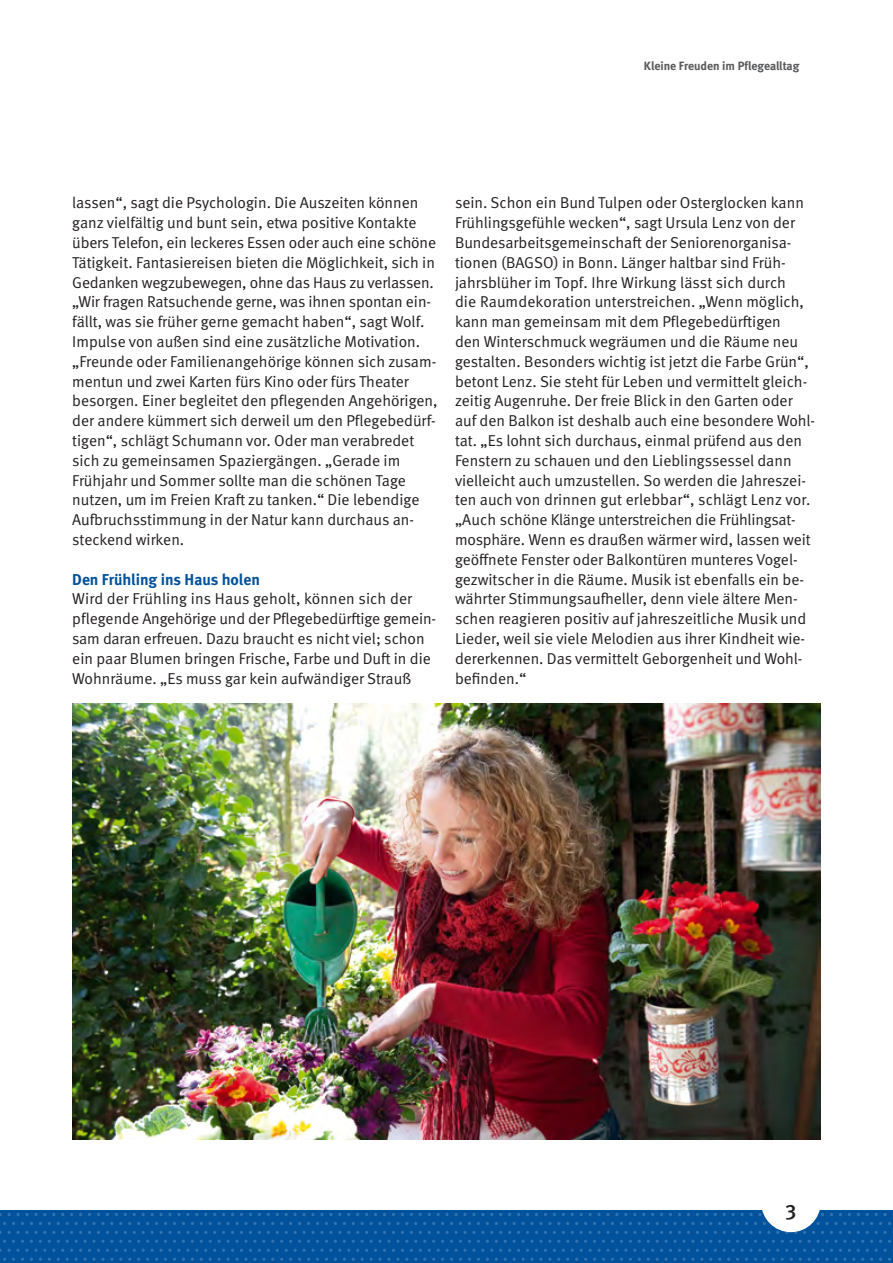
<style>
.page{position:relative;width:893px;height:1263px;background:#fff}
.page>*{position:absolute;margin:0;border:0;box-sizing:border-box;transform-origin:0 0}
.t1{font:500 21px "DGUV Meta";color:#231f20}
.t2{font:15.75px/19.8px "DGUV Meta";color:#231f20}
.t3{font:700 15.75px "DGUV Meta";color:#00529c}
.t4{font:700 12px "DGUV Meta";color:#58595b}
</style>
<div class="page">
<div style="left:0;top:1210px;width:893px;height:53px;background:#00529c"></div>
<svg style="left:656px;top:1222px;width:38px;height:3px"></svg>
<svg style="left:513px;top:1222px;width:38px;height:3px"></svg>
<svg style="left:361px;top:1222px;width:47px;height:3px"></svg>
<svg style="left:218px;top:1222px;width:38px;height:3px"></svg>
<svg style="left:75px;top:1222px;width:38px;height:3px"></svg>
<svg style="left:656px;top:1240px;width:38px;height:3px"></svg>
<svg style="left:513px;top:1240px;width:38px;height:3px"></svg>
<svg style="left:361px;top:1240px;width:47px;height:3px"></svg>
<svg style="left:218px;top:1240px;width:38px;height:3px"></svg>
<svg style="left:75px;top:1240px;width:38px;height:3px"></svg>
<svg style="left:723px;top:1213px;width:38px;height:3px"></svg>
<svg style="left:580px;top:1213px;width:38px;height:3px"></svg>
<svg style="left:437px;top:1213px;width:38px;height:3px"></svg>
<svg style="left:294px;top:1213px;width:38px;height:3px"></svg>
<svg style="left:151px;top:1213px;width:38px;height:3px"></svg>
<svg style="left:8px;top:1213px;width:38px;height:3px"></svg>
<svg style="left:723px;top:1231px;width:38px;height:3px"></svg>
<svg style="left:580px;top:1231px;width:38px;height:3px"></svg>
<svg style="left:437px;top:1231px;width:38px;height:3px"></svg>
<svg style="left:294px;top:1231px;width:38px;height:3px"></svg>
<svg style="left:151px;top:1231px;width:38px;height:3px"></svg>
<svg style="left:8px;top:1231px;width:38px;height:3px"></svg>
<svg style="left:544px;top:1249px;width:173px;height:12px"></svg>
<svg style="left:356px;top:1249px;width:187px;height:12px"></svg>
<svg style="left:182px;top:1249px;width:173px;height:12px"></svg>
<svg style="left:811px;top:1222px;width:26px;height:3px"></svg>
<svg style="left:799px;top:1240px;width:38px;height:3px"></svg>
<svg style="left:875px;top:1213px;width:18px;height:3px"></svg>
<svg style="left:875px;top:1231px;width:18px;height:3px"></svg>
<svg style="left:718px;top:1249px;width:175px;height:12px"></svg>
<div style="left:761px;top:1172px;width:60px;height:60px;background:#fff;border-radius:50%"></div>
<svg style="left:0;top:1249px;width:181px;height:12px"></svg>
<img style="left:72px;top:703px;width:749px;height:436px">
<p class="t4" style="left:644px;top:58px;width:157px">Kleine Freuden im Pflegealltag</p>
<p class="t2" style="left:72px;top:193px;width:367px">lassen“, sagt die Psychologin. Die Auszeiten können ganz vielfältig und bunt sein, etwa positive Kontakte übers Telefon, ein leckeres Essen oder auch eine schöne Tätigkeit. Fantasiereisen bieten die Möglichkeit, sich in Gedanken wegzubewegen, ohne das Haus zu verlassen. „Wir fragen Ratsuchende gerne, was ihnen spontan ein&shy;fällt, was sie früher gerne gemacht haben“, sagt Wolf.<br>Impulse von außen sind eine zusätzliche Motivation. „Freunde oder Familienangehörige können sich zusam&shy;mentun und zwei Karten fürs Kino oder fürs Theater besorgen. Einer begleitet den pflegenden Angehörigen, der andere kümmert sich derweil um den Pflegebedürf&shy;tigen“, schlägt Schumann vor. Oder man verabredet sich zu gemeinsamen Spaziergängen. „Gerade im Frühjahr und Sommer sollte man die schönen Tage nutzen, um im Freien Kraft zu tanken.“ Die lebendige Aufbruchsstimmung in der Natur kann durchaus an&shy;steckend wirken.</p>
<p class="t3" style="left:72px;top:570px;width:189px">Den Frühling ins Haus holen</p>
<p class="t2" style="left:72px;top:589px;width:365px">Wird der Frühling ins Haus geholt, können sich der pflegende Angehörige und der Pflegebedürftige gemein&shy;sam daran erfreuen. Dazu braucht es nicht viel; schon ein paar Blumen bringen Frische, Farbe und Duft in die Wohnräume. „Es muss gar kein aufwändiger Strauß</p>
<p class="t2" style="left:455px;top:193px;width:362px">sein. Schon ein Bund Tulpen oder Osterglocken kann Frühlingsgefühle wecken“, sagt Ursula Lenz von der Bundesarbeitsgemeinschaft der Seniorenorganisa--- tionen (BAGSO) in Bonn. Länger haltbar sind Früh&shy;jahrsblüher im Topf. Ihre Wirkung lässt sich durch<br>die Raumdekoration unterstreichen. „Wenn möglich, kann man gemeinsam mit dem Pflegebedürftigen<br>den Winterschmuck wegräumen und die Räume neu gestalten. Besonders wichtig ist jetzt die Farbe Grün“, betont Lenz. Sie steht für Leben und vermittelt gleich&shy;zeitig Augenruhe. Der freie Blick in den Garten oder auf den Balkon ist deshalb auch eine besondere Wohl&shy;tat. „Es lohnt sich durchaus, einmal prüfend aus den Fenstern zu schauen und den Lieblingssessel dann vielleicht auch umzustellen. So werden die Jahreszei&shy;ten auch von drinnen gut erlebbar“, schlägt Lenz vor. „Auch schöne Klänge unterstreichen die Frühlingsat&shy;mosphäre. Wenn es draußen wärmer wird, lassen weit geöffnete Fenster oder Balkontüren munteres Vogel&shy;gezwitscher in die Räume. Musik ist ebenfalls ein be&shy;währter Stimmungsaufheller, denn viele ältere Men&shy;schen reagieren positiv auf jahreszeitliche Musik und Lieder, weil sie viele Melodien aus ihrer Kindheit wie&shy;dererkennen. Das vermittelt Geborgenheit und Wohl&shy;befinden.“</p>
<h1 class="t1" style="left:785px;top:1200px;width:13px">3</h1>
</div>
